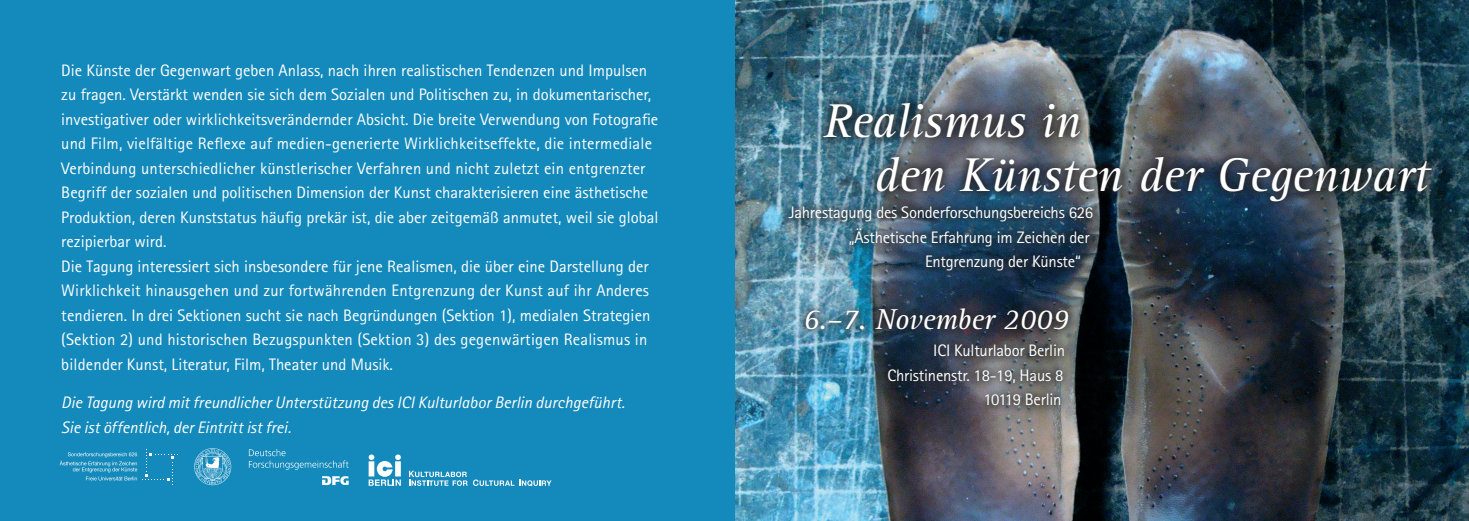
<style>
.page{position:relative;width:1469px;height:521px;background:#fff}
.page>*{position:absolute;margin:0;border:0;box-sizing:border-box;transform-origin:0 0}
.t1{font:italic 49px "Rotis Serif";letter-spacing:-.01em;color:#fff}
.t2{font:italic 29.75px "Rotis Serif";letter-spacing:-.01em;color:#fff}
.t3{font:16.62px/24.5px "Rotis Sans Serif";color:#fff}
.t4{font:italic 16.62px "Rotis Sans Serif";color:#fff}
</style>
<div class="page">
<img style="left:734px;top:0;width:734px;height:521px">
<div style="left:0;top:0;width:734px;height:521px;background:#1489bb"></div>
<svg style="left:194px;top:448px;width:37px;height:37px"></svg>
<svg style="left:60px;top:449px;width:118px;height:36px"></svg>
<svg style="left:249px;top:449px;width:99px;height:21px"></svg>
<svg style="left:322px;top:476px;width:27px;height:9px"></svg>
<svg style="left:409px;top:471px;width:58px;height:15px"></svg>
<svg style="left:473px;top:479px;width:78px;height:7px"></svg>
<svg style="left:368px;top:454px;width:33px;height:32px"></svg>
<img style="left:779px;top:94px;width:689px;height:427px">
<p class="t3" style="left:61px;top:58px;width:599px">Die Künste der Gegenwart geben Anlass, nach ihren realistischen Tendenzen und Impulsen zu fragen. Verstärkt wenden sie sich dem Sozialen und Politischen zu, in dokumentarischer, investigativer oder wirklichkeitsverändernder Absicht. Die breite Verwendung von Fotografie und Film, vielfältige Reflexe auf medien-generierte Wirklichkeitseffekte, die intermediale Verbindung unterschiedlicher künstlerischer Verfahren und nicht zuletzt ein entgrenzter Begriff der sozialen und politischen Dimension der Kunst charakterisieren eine ästhetische Produktion, deren Kunststatus häufig prekär ist, die aber zeitgemäß anmutet, weil sie global rezipierbar wird.</p>
<p class="t3" style="left:61px;top:254px;width:590px">Die Tagung interessiert sich insbesondere für jene Realismen, die über eine Darstellung der Wirklichkeit hinausgehen und zur fortwährenden Entgrenzung der Kunst auf ihr Anderes tendieren. In drei Sektionen sucht sie nach Begründungen (Sektion 1), medialen Strategien (Sektion 2) und historischen Bezugspunkten (Sektion 3) des gegenwärtigen Realismus in bildender Kunst, Literatur, Film, Theater und Musik.</p>
<p class="t4" style="left:61px;top:393px;width:565px">Die Tagung wird mit freundlicher Unterstützung des ICI Kulturlabor Berlin durchgeführt.</p>
<p class="t4" style="left:61px;top:417px;width:231px">Sie ist öffentlich, der Eintritt ist frei.</p>
<p class="t1" style="left:823px;top:94px;width:259px">Realismus in</p>
<p class="t1" style="left:874px;top:147px;width:556px">den Künsten der Gegenwart</p>
<p class="t3" style="left:788px;top:200px;width:306px">Jahrestagung des Sonderforschungsbereichs 626</p>
<p class="t3" style="left:925px;top:225px;width:166px;text-indent:-76px">„Ästhetische Erfahrung im Zeichen der<br>Entgrenzung der Künste“</p>
<p class="t2" style="left:802px;top:302px;width:267px">6.–7. November 2009</p>
<p class="t3" style="left:933px;top:338px;width:133px">ICI Kulturlabor Berlin</p>
<p class="t3" style="left:887px;top:363px;width:177px;text-align:right">Christinenstr. 18-19, Haus 8<br>10119 Berlin</p>
</div>
